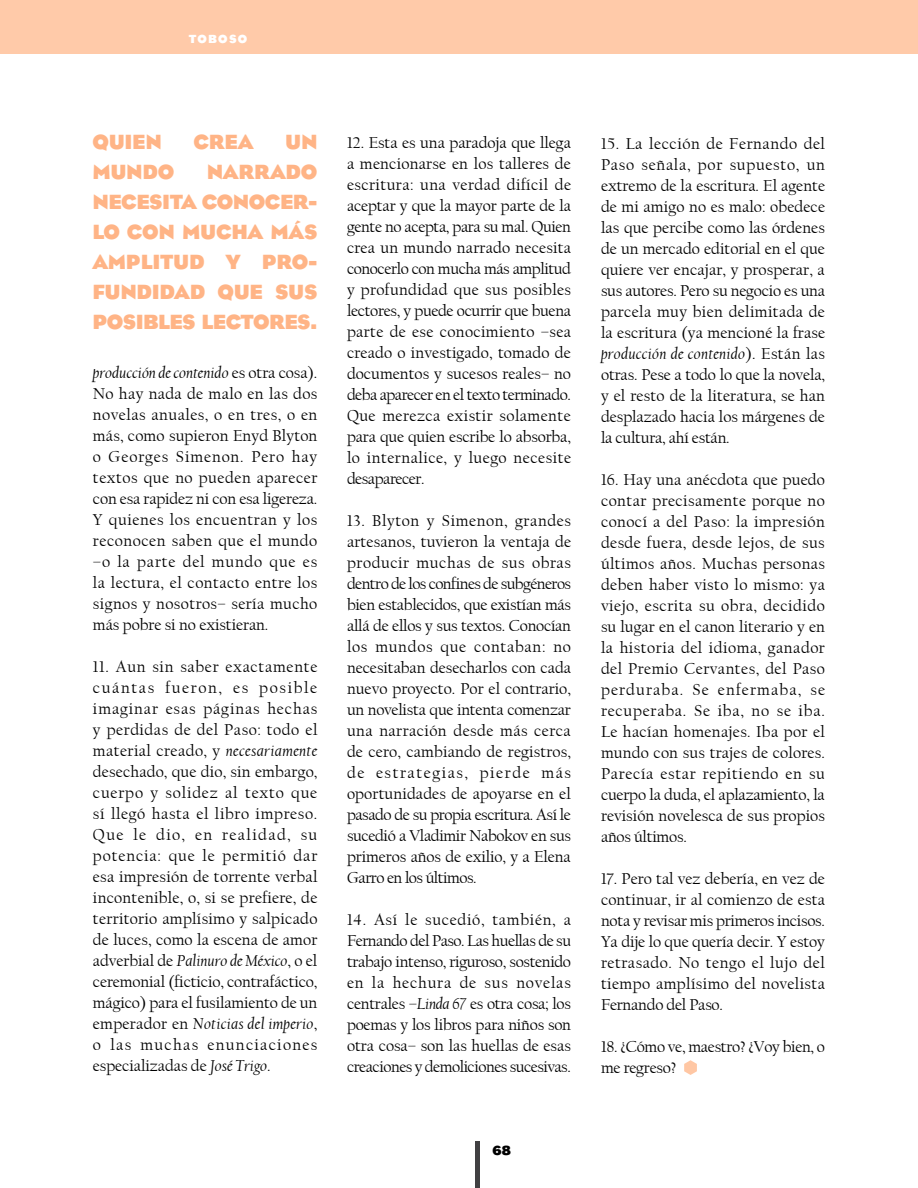
<style>
.page{position:relative;width:918px;height:1188px;background:#fff}
.page>*{position:absolute;margin:0;border:0;box-sizing:border-box;transform-origin:0 0}
.t1{font:700 21px/30px "Eagle";letter-spacing:-.015em;color:#ffb486;text-align:justify}
.t2{font:16.5px/21px "Californian FB";letter-spacing:-.005em;color:#000;text-align:justify}
.t3{font:700 13.5px "Eagle";color:#000}
.t4{font:700 12px "Eagle";letter-spacing:.1em;color:#fff}
.s1{font-style:italic}
</style>
<div class="page">
<div style="left:0;top:0;width:918px;height:54px;background:#ffcaa9"></div>
<hr style="left:476px;top:1142px;width:4px;height:46px;background:#414042">
<svg style="left:684px;top:1060px;width:13px;height:15px"></svg>
<p class="t4" style="left:189px;top:32px;width:60px">TOBOSO</p>
<p class="t1" style="left:92px;top:127px;width:71px">QUIEN</p>
<p class="t1" style="left:193px;top:127px;width:62px">CREA</p>
<p class="t1" style="left:285px;top:127px;width:34px">UN</p>
<p class="t1" style="left:92px;top:157px;width:83px">MUNDO</p>
<p class="t1" style="left:92px;top:157px;width:227px;text-indent:114px">NARRADO NECESITA CONOCER-LO CON MUCHA MÁS AMPLITUD Y PRO-FUNDIDAD QUE SUS POSIBLES LECTORES.</p>
<p class="t2" style="left:93px;top:362px;width:226px"><span class="s1">producción de contenido</span> es otra cosa).<br>No hay nada de malo en las dos novelas anuales, o en tres, o en más, como supieron Enyd Blyton o Georges Simenon. Pero hay textos que no pueden aparecer con esa rapidez ni con esa ligereza.<br>Y quienes los encuentran y los reconocen saben que el mundo –o la parte del mundo que es la lectura, el contacto entre los signos y nosotros– sería mucho más pobre si no existieran.</p>
<p class="t2" style="left:93px;top:656px;width:226px">11. Aun sin saber exactamente cuántas fueron, es posible imaginar esas páginas hechas y perdidas de del Paso: todo el material creado, y <span class="s1">necesariamente </span>desechado, que dio, sin embargo, cuerpo y solidez al texto que sí llegó hasta el libro impreso.<br>Que le dio, en realidad, su potencia: que le permitió dar esa impresión de torrente verbal incontenible, o, si se prefiere, de territorio amplísimo y salpicado de luces, como la escena de amor adverbial de <span class="s1">Palinuro de México</span>, o el ceremonial (ficticio, contrafáctico, mágico) para el fusilamiento de un emperador en <span class="s1">Noticias del imperio</span>, o las muchas enunciaciones especializadas de <span class="s1">José Trigo</span>.</p>
<p class="t2" style="left:347px;top:132px;width:226px">12. Esta es una paradoja que llega a mencionarse en los talleres de escritura: una verdad difícil de aceptar y que la mayor parte de la gente no acepta, para su mal. Quien crea un mundo narrado necesita conocerlo con mucha más amplitud y profundidad que sus posibles lectores, y puede ocurrir que buena parte de ese conocimiento –sea creado o investigado, tomado de documentos y sucesos reales– no deba aparecer en el texto terminado.<br>Que merezca existir solamente para que quien escribe lo absorba, lo internalice, y luego necesite desaparecer.</p>
<p class="t2" style="left:347px;top:510px;width:226px">13. Blyton y Simenon, grandes artesanos, tuvieron la ventaja de producir muchas de sus obras dentro de los confines de subgéneros bien establecidos, que existían más allá de ellos y sus textos. Conocían los mundos que contaban: no necesitaban desecharlos con cada nuevo proyecto. Por el contrario, un novelista que intenta comenzar una narración desde más cerca de cero, cambiando de registros, de estrategias, pierde más oportunidades de apoyarse en el pasado de su propia escritura. Así le sucedió a Vladimir Nabokov en sus primeros años de exilio, y a Elena Garro en los últimos.</p>
<p class="t2" style="left:347px;top:909px;width:226px">14. Así le sucedió, también, a Fernando del Paso. Las huellas de su trabajo intenso, riguroso, sostenido en la hechura de sus novelas centrales –<span class="s1">Linda 67</span> es otra cosa; los poemas y los libros para niños son otra cosa– son las huellas de esas creaciones y demoliciones sucesivas.</p>
<p class="t3" style="left:492px;top:1143px;width:20px">68</p>
<p class="t2" style="left:601px;top:133px;width:226px">15. La lección de Fernando del Paso señala, por supuesto, un extremo de la escritura. El agente de mi amigo no es malo: obedece las que percibe como las órdenes de un mercado editorial en el que quiere ver encajar, y prosperar, a sus autores. Pero su negocio es una parcela muy bien delimitada de la escritura (ya mencioné la frase <span class="s1">producción de contenido</span>). Están las otras. Pese a todo lo que la novela, y el resto de la literatura, se han desplazado hacia los márgenes de la cultura, ahí están.</p>
<p class="t2" style="left:601px;top:469px;width:226px">16. Hay una anécdota que puedo contar precisamente porque no conocí a del Paso: la impresión desde fuera, desde lejos, de sus últimos años. Muchas personas deben haber visto lo mismo: ya viejo, escrita su obra, decidido su lugar en el canon literario y en la historia del idioma, ganador del Premio Cervantes, del Paso perduraba. Se enfermaba, se recuperaba. Se iba, no se iba.<br>Le hacían homenajes. Iba por el mundo con sus trajes de colores.<br>Parecía estar repitiendo en su cuerpo la duda, el aplazamiento, la revisión novelesca de sus propios años últimos.</p>
<p class="t2" style="left:601px;top:868px;width:226px">17. Pero tal vez debería, en vez de continuar, ir al comienzo de esta nota y revisar mis primeros incisos.<br>Ya dije lo que quería decir. Y estoy retrasado. No tengo el lujo del tiempo amplísimo del novelista Fernando del Paso.</p>
<p class="t2" style="left:601px;top:1036px;width:226px">18. ¿Cómo ve, maestro? ¿Voy bien, o me regreso?</p>
</div>
